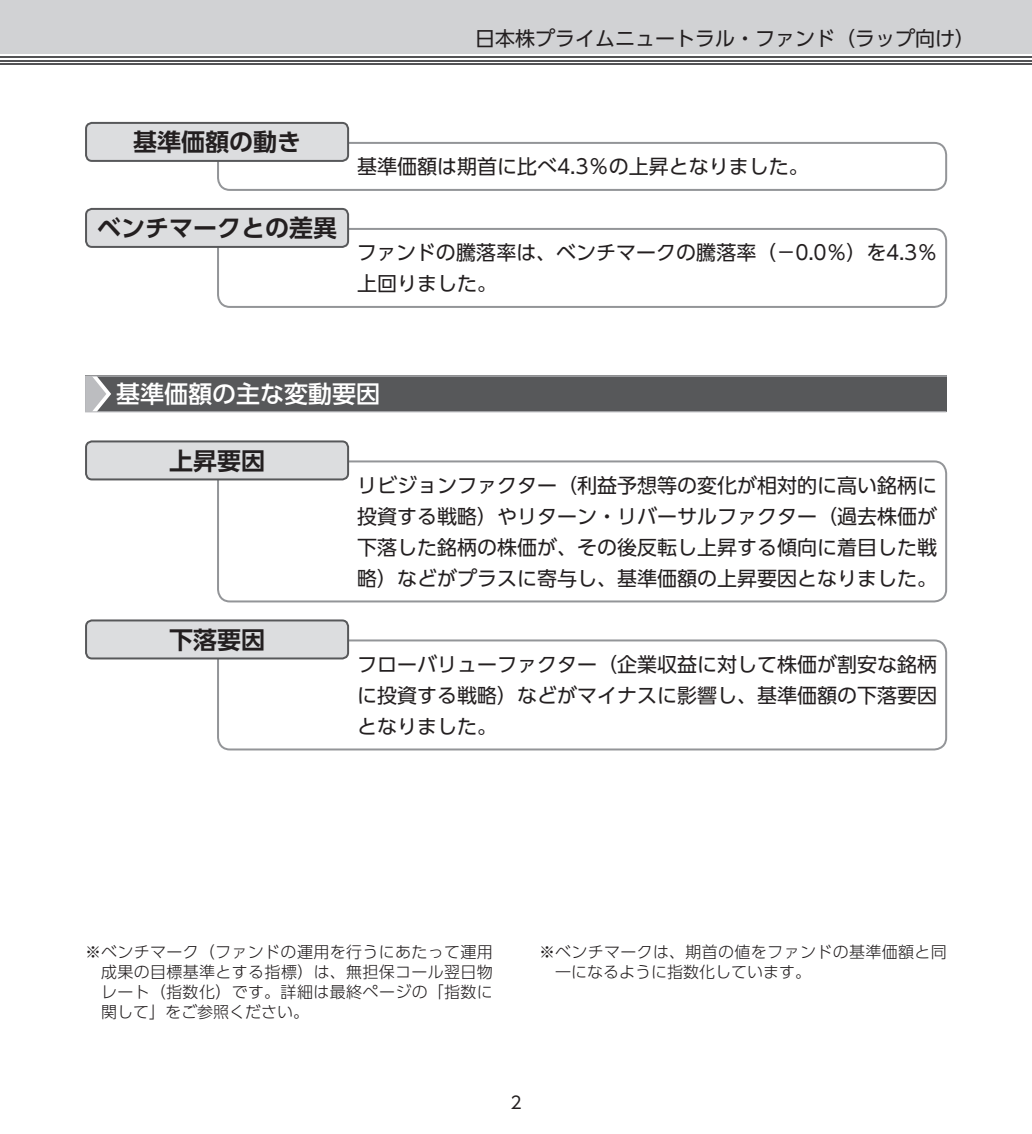
<style>
.page{position:relative;width:1032px;height:1134px;background:#fff}
.page>*{position:absolute;margin:0;border:0;box-sizing:border-box;transform-origin:0 0}
.t1{font:24px "UD Shin Go Pro De Bold 90 msp RKSJ H";color:#231f20}
.t2{font:24px "UD Shin Go Pro Medium 90 msp RKSJ H";color:#fff}
.t3{font:20px/31px "UD Shin Go Pro Regular 90 msp RKSJ H";color:#231f20;text-align:justify}
.t4{font:17px "UD Shin Go Pro Regular 90 msp RKSJ H";color:#231f20}
.t5{font:16px/20px "UD Shin Go Pro Light 90 msp RKSJ H";letter-spacing:.02em;color:#231f20;text-align:justify}
</style>
<div class="page">
<div style="left:0;top:0;width:1032px;height:54px;background:#d1d2d4"></div>
<hr style="left:0;top:63px;width:1032px;height:2px;background:#535355">
<hr style="left:0;top:60px;width:1032px;height:1px;background:#535355">
<hr style="left:0;top:56px;width:1032px;height:2px;background:#535355">
<div style="left:85px;top:376px;width:862px;height:36px;background:#57585a"></div>
<hr style="left:85px;top:411px;width:861px;height:1px;background:#bcbdc0">
<hr style="left:85px;top:375px;width:862px;height:2px;background:#bcbdc0">
<svg style="left:85px;top:376px;width:26px;height:36px"></svg>
<div style="left:217px;top:142px;width:730px;height:49px;border:2px solid #939598;border-radius:12px"></div>
<div style="left:86px;top:123px;width:262px;height:38px;background:#dcdddf;border-radius:6px"></div>
<div style="left:85px;top:122px;width:264px;height:40px;border:2px solid #57585a;border-radius:6px"></div>
<div style="left:217px;top:228px;width:730px;height:80px;border:2px solid #939598;border-radius:12px"></div>
<div style="left:86px;top:209px;width:262px;height:38px;background:#dcdddf;border-radius:6px"></div>
<div style="left:85px;top:208px;width:264px;height:40px;border:2px solid #57585a;border-radius:6px"></div>
<div style="left:217px;top:460px;width:730px;height:142px;border:2px solid #939598;border-radius:12px"></div>
<div style="left:86px;top:441px;width:262px;height:38px;background:#dcdddf;border-radius:6px"></div>
<div style="left:85px;top:440px;width:264px;height:40px;border:2px solid #57585a;border-radius:6px"></div>
<div style="left:217px;top:639px;width:730px;height:111px;border:2px solid #939598;border-radius:12px"></div>
<div style="left:86px;top:620px;width:262px;height:38px;background:#dcdddf;border-radius:6px"></div>
<div style="left:85px;top:619px;width:264px;height:40px;border:2px solid #57585a;border-radius:6px"></div>
<p class="t3" style="left:475px;top:26px;width:501px">日本株プライムニュートラル・ファンド（ラップ向け）</p>
<p class="t1" style="left:133px;top:133px;width:170px">基準価額の動き</p>
<p class="t1" style="left:97px;top:219px;width:242px">ベンチマークとの差異</p>
<p class="t3" style="left:357px;top:154px;width:453px">基準価額は期首に比べ4.3％の上昇となりました。</p>
<p class="t3" style="left:357px;top:240px;width:582px">ファンドの騰落率は、ベンチマークの騰落率（－0.0％）を4.3％上回りました。</p>
<p class="t2" style="left:116px;top:385px;width:266px">基準価額の主な変動要因</p>
<p class="t1" style="left:169px;top:451px;width:98px">上昇要因</p>
<p class="t1" style="left:169px;top:630px;width:98px">下落要因</p>
<p class="t3" style="left:357px;top:472px;width:581px">リビジョンファクター（利益予想等の変化が相対的に高い銘柄に投資する戦略）やリターン・リバーサルファクター（過去株価が下落した銘柄の株価が、その後反転し上昇する傾向に着目した戦略）などがプラスに寄与し、基準価額の上昇要因となりました。</p>
<p class="t3" style="left:357px;top:651px;width:581px">フローバリューファクター（企業収益に対して株価が割安な銘柄に投資する戦略）などがマイナスに影響し、基準価額の下落要因となりました。</p>
<p class="t5" style="left:101px;top:944px;width:393px;text-indent:-16px">※ ベンチマーク（ファンドの運用を行うにあたって運用成果の目標基準とする指標）は、無担保コール翌日物レート（指数化）です。詳細は最終ページの「指数に関して」をご参照ください。</p>
<p class="t5" style="left:555px;top:944px;width:393px;text-indent:-16px">※ ベンチマークは、期首の値をファンドの基準価額と同一になるように指数化しています。</p>
<p class="t4" style="left:510px;top:1096px;width:13px">2</p>
</div>
